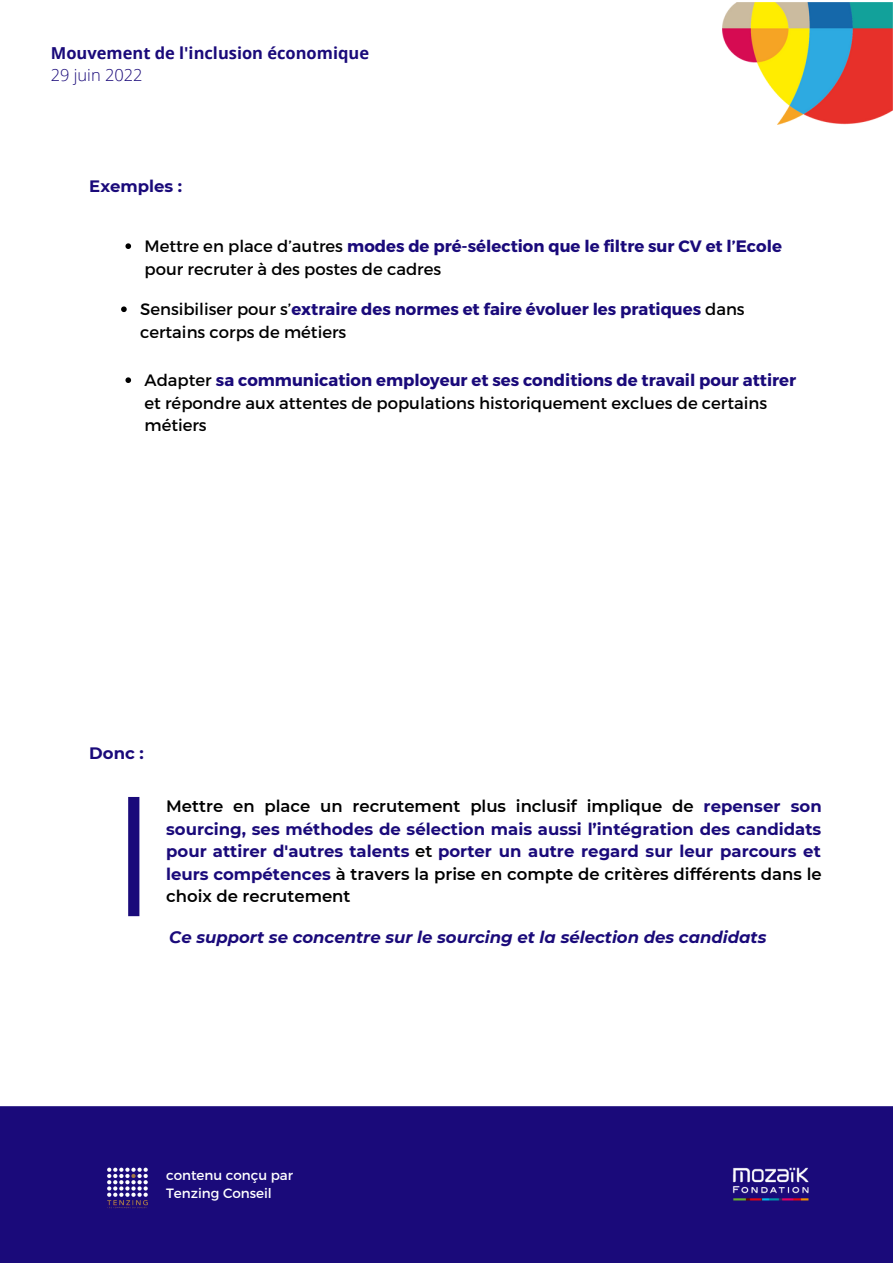
<style>
.page{position:relative;width:893px;height:1264px;background:#fff}
.page>*{position:absolute;margin:0;border:0;box-sizing:border-box;transform-origin:0 0}
.t1{font:16.5px/22.5px "Montserrat";color:#000}
.t2{font:700 16.5px/22.5px "Montserrat";color:#1a0a7a;text-align:justify}
.t3{font:italic 700 16.5px "Montserrat";color:#1a0a7a}
.t4{font:700 16.5px "Open Sans";color:#1a0a7a}
.t5{font:300 16.5px "Open Sans";color:#1a0a7a}
.t6{font:13.5px/18px "Montserrat";color:#fff}
.s1{font-weight:700;color:#1a0a7a}
.s2{font-weight:600;color:#000}
</style>
<div class="page">
<img style="left:722px;top:3px;width:170px;height:121px">
<div style="left:0;top:1106px;width:892px;height:156px;background:#1a0a7a"></div>
<div style="left:128px;top:797px;width:11px;height:119px;background:#1a0a7a"></div>
<img style="left:722px;top:1162px;width:97px;height:42px">
<img style="left:102px;top:1162px;width:51px;height:51px">
<svg style="left:125px;top:243px;width:6px;height:6px"></svg>
<svg style="left:125px;top:377px;width:6px;height:6px"></svg>
<svg style="left:121px;top:306px;width:6px;height:6px"></svg>
<p class="t4" style="left:51px;top:41px;width:319px">Mouvement de l'inclusion économique</p>
<p class="t5" style="left:51px;top:64px;width:93px">29 juin 2022</p>
<p class="t2" style="left:89px;top:175px;width:94px">Exemples :</p>
<p class="t1" style="left:144px;top:234px;width:639px">Mettre en place d’autres <span class="s1">modes de pré-sélection que le filtre sur CV et l’Ecole </span>pour recruter à des postes de cadres</p>
<p class="t1" style="left:140px;top:297px;width:606px">Sensibiliser pour s’<span class="s1">extraire des normes et faire évoluer les pratiques</span> dans certains corps de métiers</p>
<p class="t1" style="left:144px;top:368px;width:653px">Adapter <span class="s1">sa communication employeur et ses conditions de travail pour attirer </span>et répondre aux attentes de populations historiquement exclues de certains métiers</p>
<p class="t2" style="left:89px;top:741px;width:56px">Donc :</p>
<p class="t2" style="left:166px;top:795px;width:657px"><span class="s2">Mettre en place un recrutement plus inclusif implique de</span> repenser son sourcing, ses méthodes de sélection mais aussi l’intégration des candidats pour attirer d'autres talents <span class="s2">et</span> porter un autre regard sur leur parcours et leurs compétences <span class="s2">à travers la prise en compte de critères différents dans le choix de recrutement</span></p>
<p class="t3" style="left:169px;top:926px;width:598px">Ce support se concentre sur le sourcing et la sélection des candidats</p>
<p class="t6" style="left:166px;top:1165px;width:128px">contenu conçu par<br>Tenzing Conseil</p>
</div>
